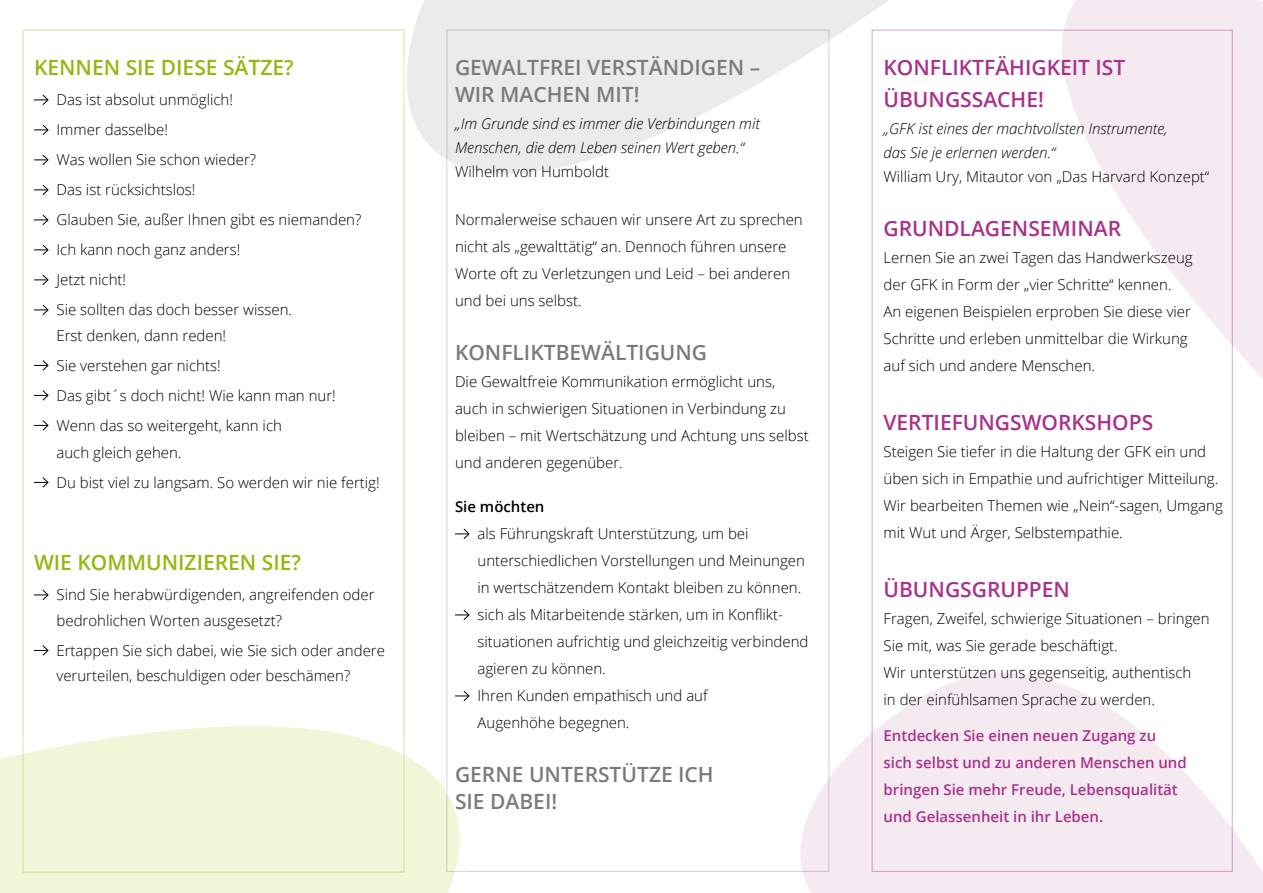
<style>
.page{position:relative;width:1263px;height:893px;background:#fff}
.page>*{position:absolute;margin:0;border:0;box-sizing:border-box;transform-origin:0 0}
.t1{font:600 21px/27px "Open Sans";color:#7a7b7a}
.t2{font:600 21px/32.2px "Open Sans";color:#a7328b}
.t3{font:600 21px "Open Sans";color:#95b711}
.t4{font:300 15px/27px "Open Sans";color:#000}
.t5{font:italic 300 15px/24px "Open Sans";color:#000}
.t6{font:600 15px/27px "Open Sans";color:#a7328b}
.t7{font:600 15px "Open Sans";color:#000}
</style>
<div class="page">
<svg style="left:318px;top:0;width:604px;height:270px"></svg>
<svg style="left:0;top:640px;width:518px;height:253px"></svg>
<svg style="left:977px;top:0;width:286px;height:404px"></svg>
<svg style="left:765px;top:621px;width:498px;height:272px"></svg>
<svg style="left:34px;top:94px;width:15px;height:11px"></svg>
<svg style="left:34px;top:124px;width:15px;height:11px"></svg>
<svg style="left:34px;top:154px;width:15px;height:11px"></svg>
<svg style="left:34px;top:184px;width:15px;height:11px"></svg>
<svg style="left:34px;top:214px;width:15px;height:11px"></svg>
<svg style="left:34px;top:244px;width:15px;height:11px"></svg>
<svg style="left:34px;top:274px;width:15px;height:11px"></svg>
<svg style="left:34px;top:304px;width:15px;height:11px"></svg>
<svg style="left:34px;top:360px;width:15px;height:11px"></svg>
<svg style="left:34px;top:390px;width:15px;height:11px"></svg>
<svg style="left:34px;top:420px;width:15px;height:11px"></svg>
<svg style="left:34px;top:477px;width:15px;height:11px"></svg>
<svg style="left:34px;top:589px;width:15px;height:11px"></svg>
<svg style="left:34px;top:644px;width:15px;height:12px"></svg>
<svg style="left:455px;top:528px;width:15px;height:11px"></svg>
<svg style="left:455px;top:609px;width:15px;height:11px"></svg>
<svg style="left:455px;top:690px;width:15px;height:12px"></svg>
<h1 class="t3" style="left:34px;top:53px;width:261px">KENNEN SIE DIESE SÄTZE?</h1>
<p class="t4" style="left:57px;top:84px;width:306px;line-height:30px">Das ist absolut unmöglich!<br>Immer dasselbe!<br>Was wollen Sie schon wieder?<br>Das ist rücksichtslos!<br>Glauben Sie, außer Ihnen gibt es niemanden?<br>Ich kann noch ganz anders!<br>Jetzt nicht!<br>Sie sollten das doch besser wissen.</p>
<p class="t4" style="left:57px;top:320px;width:281px;line-height:30px">Erst denken, dann reden!<br>Sie verstehen gar nichts!<br>Das gibt´s doch nicht! Wie kann man nur!<br>Wenn das so weitergeht, kann ich</p>
<p class="t4" style="left:57px;top:437px;width:325px;line-height:30px">auch gleich gehen.<br>Du bist viel zu langsam. So werden wir nie fertig!</p>
<h1 class="t3" style="left:34px;top:548px;width:269px">WIE KOMMUNIZIEREN SIE?</h1>
<p class="t4" style="left:57px;top:581px;width:320px;line-height:25.5px">Sind Sie herabwürdigenden, angreifenden oder bedrohlichen Worten ausgesetzt?</p>
<p class="t4" style="left:57px;top:637px;width:330px;line-height:25.5px">Ertappen Sie sich dabei, wie Sie sich oder andere verurteilen, beschuldigen oder beschämen?</p>
<h1 class="t1" style="left:455px;top:53px;width:307px">GEWALTFREI VERSTÄNDIGEN –<br>WIR MACHEN MIT!</h1>
<p class="t5" style="left:455px;top:111px;width:307px">„Im Grunde sind es immer die Verbindungen mit<br>Menschen, die dem Leben seinen Wert geben.“</p>
<p class="t4" style="left:455px;top:158px;width:156px">Wilhelm von Humboldt</p>
<p class="t4" style="left:455px;top:206px;width:349px">Normalerweise schauen wir unsere Art zu sprechen nicht als „gewalttätig“ an. Dennoch führen unsere Worte oft zu Verletzungen und Leid – bei anderen und bei uns selbst.</p>
<h1 class="t1" style="left:455px;top:338px;width:254px">KONFLIKTBEWÄLTIGUNG</h1>
<p class="t4" style="left:455px;top:368px;width:355px">Die Gewaltfreie Kommunikation ermöglicht uns, auch in schwierigen Situationen in Verbindung zu bleiben – mit Wertschätzung und Achtung uns selbst und anderen gegenüber.</p>
<p class="t7" style="left:455px;top:496px;width:91px">Sie möchten</p>
<p class="t4" style="left:477px;top:520px;width:333px">als Führungskraft Unterstützung, um bei unterschiedlichen Vorstellungen und Meinungen in wertschätzendem Kontakt bleiben zu können. sich als Mitarbeitende stärken, um in Konflikt&shy;situationen aufrichtig und gleichzeitig verbindend agieren zu können.<br>Ihren Kunden empathisch und auf<br>Augenhöhe begegnen.</p>
<h1 class="t1" style="left:455px;top:760px;width:260px">GERNE UNTERSTÜTZE ICH<br>SIE DABEI!</h1>
<h1 class="t2" style="left:883px;top:51px;width:243px">KONFLIKTFÄHIGKEIT IST<br>ÜBUNGSSACHE!</h1>
<p class="t5" style="left:883px;top:116px;width:285px">„GFK ist eines der machtvollsten Instrumente, das Sie je erlernen werden.“</p>
<p class="t4" style="left:883px;top:163px;width:327px">William Ury, Mitautor von „Das Harvard Konzept“</p>
<h1 class="t2" style="left:883px;top:211px;width:239px">GRUNDLAGENSEMINAR</h1>
<p class="t4" style="left:883px;top:243px;width:311px">Lernen Sie an zwei Tagen das Handwerkszeug der GFK in Form der „vier Schritte“ kennen.<br>An eigenen Beispielen erproben Sie diese vier Schritte und erleben unmittelbar die Wirkung auf sich und andere Menschen.</p>
<h1 class="t2" style="left:883px;top:406px;width:271px">VERTIEFUNGSWORKSHOPS</h1>
<p class="t4" style="left:883px;top:437px;width:341px">Steigen Sie tiefer in die Haltung der GFK ein und üben sich in Empathie und aufrichtiger Mitteilung.<br>Wir bearbeiten Themen wie „Nein“-sagen, Umgang mit Wut und Ärger, Selbstempathie.</p>
<h1 class="t2" style="left:883px;top:573px;width:188px">ÜBUNGSGRUPPEN</h1>
<p class="t4" style="left:883px;top:605px;width:328px">Fragen, Zweifel, schwierige Situationen – bringen Sie mit, was Sie gerade beschäftigt.<br>Wir unterstützen uns gegenseitig, authentisch<br>in der einfühlsamen Sprache zu werden.</p>
<p class="t6" style="left:883px;top:721px;width:305px">Entdecken Sie einen neuen Zugang zu sich selbst und zu anderen Menschen und bringen Sie mehr Freude, Lebensqualität und Gelassenheit in ihr Leben.</p>
</div>
